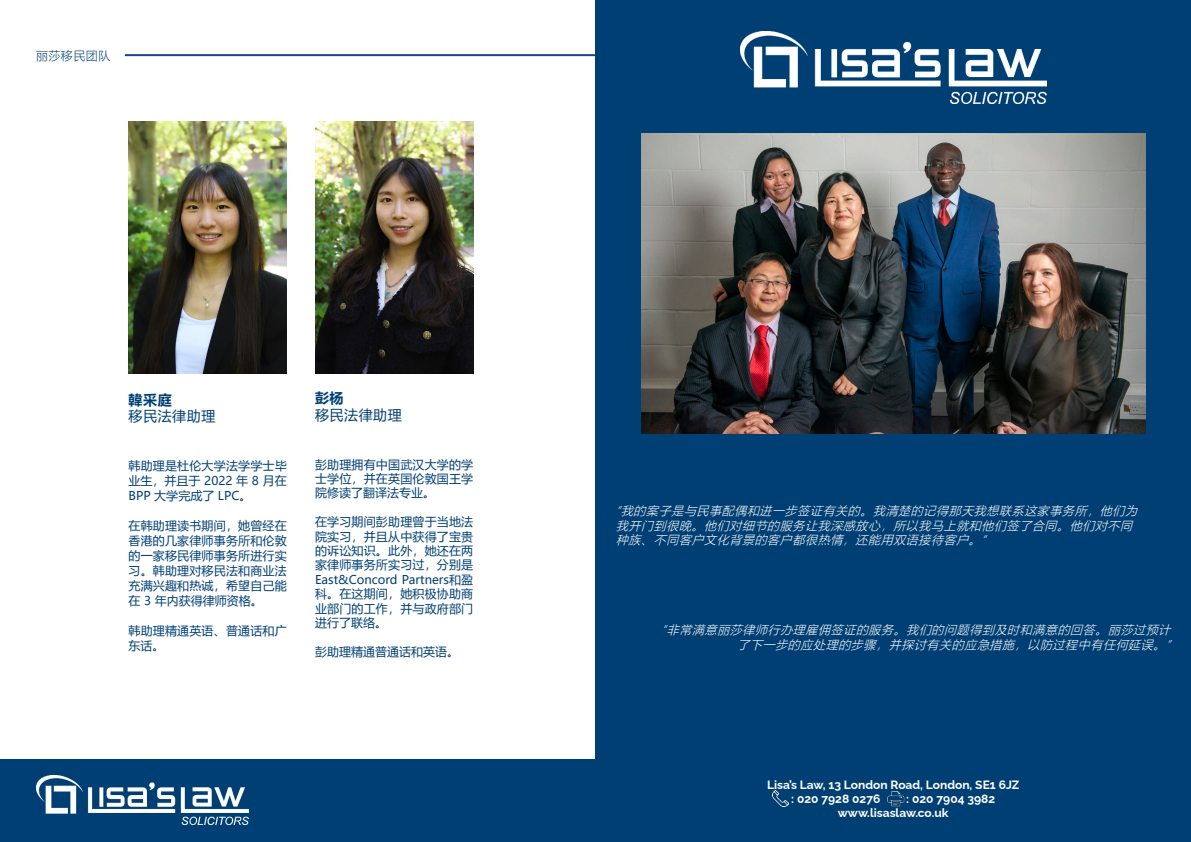
<style>
.page{position:relative;width:1191px;height:842px;background:#fff}
.page>*{position:absolute;margin:0;border:0;box-sizing:border-box;transform-origin:0 0}
.t1{font:14px "Microsoft Ya Hei UI";letter-spacing:.04em;color:#003f74}
.t2{font:700 14px "Microsoft Ya Hei UI";color:#003f74}
.t3{font:12px/14.4px "Microsoft Ya Hei UI";letter-spacing:.015em;color:#003f74;text-align:justify}
.t4{font:italic 12px/14.4px "Microsoft Ya Hei UI Light";color:#fff}
.t5{font:700 12px "Raleway";color:#fff}
.t6{font:12px "Microsoft Ya Hei UI Light";letter-spacing:.04em;color:#003f74}
</style>
<div class="page">
<img style="left:129px;top:121px;width:158px;height:252px">
<hr style="left:125px;top:54px;width:941px;height:2px;background:#253f8e">
<img style="left:315px;top:121px;width:158px;height:253px">
<div style="left:0;top:759px;width:1191px;height:83px;background:#003f74"></div>
<svg style="left:36px;top:775px;width:213px;height:50px"></svg>
<div style="left:595px;top:0;width:596px;height:842px;background:#003f74"></div>
<img style="left:641px;top:134px;width:504px;height:300px">
<img style="left:740px;top:32px;width:306px;height:71px">
<img style="left:772px;top:791px;width:16px;height:15px">
<img style="left:887px;top:791px;width:18px;height:16px">
<p class="t6" style="left:36px;top:48px;width:76px">丽莎移民团队</p>
<p class="t2" style="left:129px;top:390px;width:45px">韓采庭</p>
<p class="t1" style="left:129px;top:407px;width:88px">移民法律助理</p>
<p class="t3" style="left:129px;top:458px;width:160px;line-height:15px">韩助理是杜伦大学法学学士毕业生，并且于 2022 年 8 月在BPP 大学完成了 LPC。</p>
<p class="t3" style="left:129px;top:518px;width:160px;line-height:15px">在韩助理读书期间，她曾经在香港的几家律师事务所和伦敦的一家移民律师事务所进行实习。韩助理对移民法和商业法充满兴趣和热诚，希望自己能在 3 年内获得律师资格。</p>
<p class="t3" style="left:129px;top:623px;width:160px;line-height:15px">韩助理精通英语、普通话和广东话。</p>
<p class="t2" style="left:315px;top:388px;width:30px">彭杨</p>
<p class="t1" style="left:315px;top:405px;width:88px">移民法律助理</p>
<p class="t3" style="left:315px;top:457px;width:160px">彭助理拥有中国武汉大学的学士学位，并在英国伦敦国王学院修读了翻译法专业。</p>
<p class="t3" style="left:315px;top:514px;width:160px">在学习期间彭助理曾于当地法院实习，并且从中获得了宝贵的诉讼知识。此外，她还在两家律师事务所实习过，分别是East&amp;Concord Partners和盈科。在这期间，她积极协助商业部门的工作，并与政府部门进行了联络。</p>
<p class="t3" style="left:315px;top:644px;width:145px">彭助理精通普通话和英语。</p>
<p class="t4" style="left:616px;top:504px;width:527px">“我的案子是与民事配偶和进一步签证有关的。我清楚的记得那天我想联系这家事务所，他们为我开门到很晚。他们对细节的服务让我深感放心，所以我马上就和他们签了合同。他们对不同种族、不同客户文化背景的客户都很热情，还能用双语接待客户。“</p>
<p class="t4" style="left:662px;top:622px;width:514px;text-align:right">“非常满意丽莎律师行办理雇佣签证的服务。我们的问题得到及时和满意的回答。丽莎过预计了下一步的应处理的步骤，并探讨有关的应急措施，以防过程中有任何延误。”</p>
<p class="t5" style="left:767px;top:775px;width:254px">Lisa’s Law, 13 London Road, London, SE1 6JZ</p>
<p class="t5" style="left:791px;top:789px;width:91px">: 020 7928 0276</p>
<p class="t5" style="left:906px;top:789px;width:90px">: 020 7904 3982</p>
<p class="t5" style="left:838px;top:803px;width:112px">www.lisaslaw.co.uk</p>
</div>
